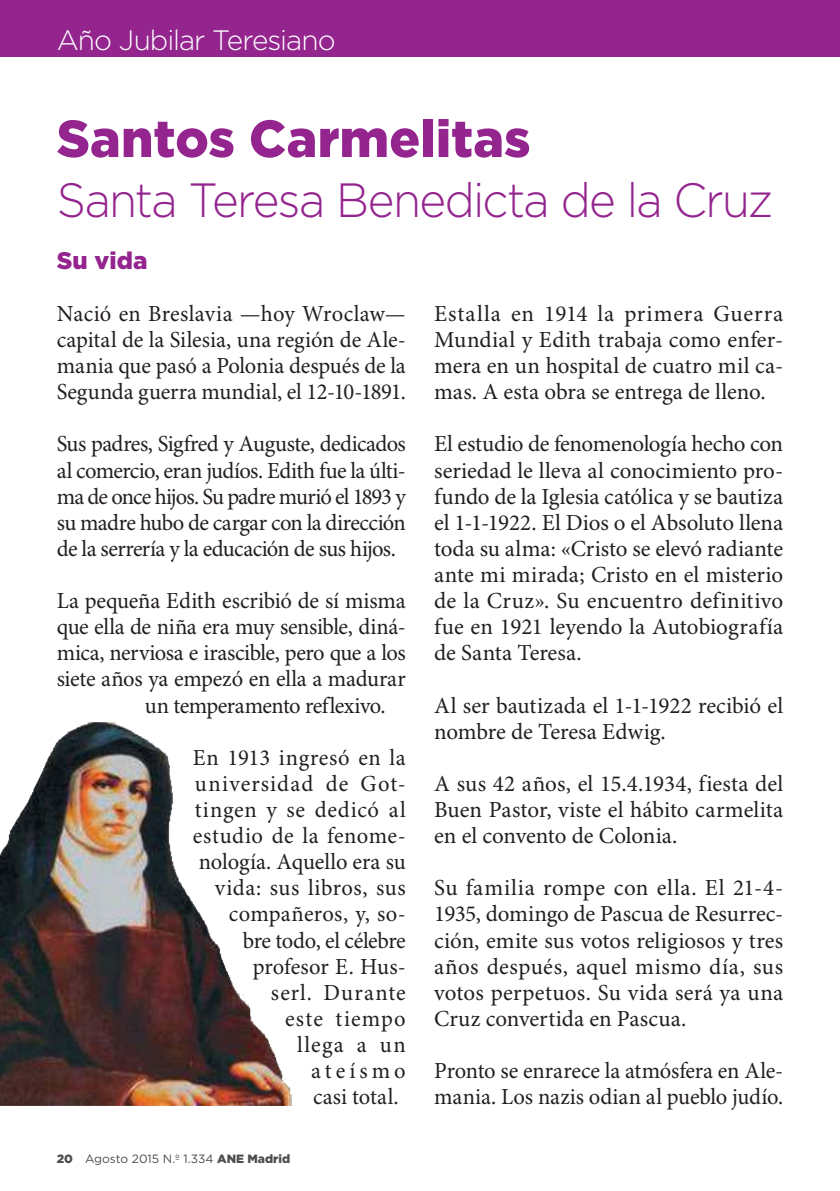
<style>
.page{position:relative;width:840px;height:1191px;background:#fff}
.page>*{position:absolute;margin:0;border:0;box-sizing:border-box;transform-origin:0 0}
.t1{font:900 52px "Gotham HTF";letter-spacing:.005em;color:#94258f}
.t2{font:300 48px "Gotham HTF";letter-spacing:-.035em;color:#94258f;scale:.95 1}
.t3{font:300 28px "Gotham HTF";letter-spacing:-.035em;color:#fff}
.t4{font:900 28px "Gotham HTF";letter-spacing:-.02em;color:#fff}
.t5{font:900 24px "Gotham HTF";letter-spacing:.005em;color:#94258f}
.t6{font:23px/26px "Minion Pro";letter-spacing:-.005em;color:#241f1f;text-align:justify}
.t7{font:23px "Minion Pro";letter-spacing:.02em;color:#241f1f}
.t8{font:23px "Minion Pro";letter-spacing:.05em;color:#241f1f}
.t9{font:23px "Minion Pro";letter-spacing:-.025em;color:#241f1f}
.t10{font:23px "Minion Pro";letter-spacing:.035em;color:#241f1f}
.t11{font:23px "Minion Pro";letter-spacing:.055em;color:#241f1f}
.t12{font:23px "Minion Pro";letter-spacing:.18em;color:#241f1f}
.t13{font:12px "Gotham HTF";color:#4e4b4c}
.s1{font-weight:900}
</style>
<div class="page">
<div style="left:0;top:0;width:839px;height:57px;background:#94258f"></div>
<img style="left:0;top:722px;width:292px;height:384px">
<p class="t4" style="left:57px;top:24px;width:116px">Sumario</p>
<p class="t3" style="left:57px;top:25px;width:280px">Año Jubilar Teresiano</p>
<h1 class="t1" style="left:57px;top:108px;width:475px">Santos Carmelitas</h1>
<h2 class="t2" style="left:57px;top:174px;width:755px">Santa Teresa Benedicta de la Cruz</h2>
<p class="t5" style="left:57px;top:246px;width:92px">Su vida</p>
<p class="t6" style="left:57px;top:301px;width:350px">Nació en Breslavia —hoy Wroclaw— capital de la Silesia, una región de Ale&shy;mania que pasó a Polonia después de la Segunda guerra mundial, el 12-10-1891.</p>
<p class="t6" style="left:57px;top:432px;width:350px">Sus padres, Sigfred y Auguste, dedicados al comercio, eran judíos. Edith fue la últi&shy;ma de once hijos. Su padre murió el 1893 y su madre hubo de cargar con la dirección de la serrería y la educación de sus hijos.</p>
<p class="t6" style="left:57px;top:588px;width:350px">La pequeña Edith escribió de sí misma</p>
<p class="t6" style="left:57px;top:615px;width:350px">que ella de niña era muy sensible, diná-</p>
<p class="t6" style="left:57px;top:641px;width:350px">mica, nerviosa e irascible, pero que a los</p>
<p class="t6" style="left:57px;top:667px;width:350px">siete años ya empezó en ella a madurar</p>
<p class="t9" style="left:145px;top:694px;width:242px">un temperamento reflexivo.</p>
<p class="t7" style="left:193px;top:746px;width:214px">En 1913 ingresó en la</p>
<p class="t8" style="left:195px;top:772px;width:212px">universidad de Got-</p>
<p class="t10" style="left:195px;top:798px;width:212px">tingen y se dedicó al</p>
<p class="t7" style="left:193px;top:824px;width:214px">estudio de la fenome-</p>
<p class="t6" style="left:199px;top:849px;width:208px">nología. Aquello era su</p>
<p class="t7" style="left:215px;top:876px;width:192px">vida: sus libros, sus</p>
<p class="t6" style="left:229px;top:902px;width:178px">compañeros, y, so-</p>
<p class="t6" style="left:243px;top:928px;width:164px">bre todo, el célebre</p>
<p class="t6" style="left:253px;top:954px;width:154px">profesor E. Hus-</p>
<p class="t8" style="left:271px;top:981px;width:136px">serl. Durante</p>
<p class="t11" style="left:285px;top:1007px;width:122px">este tiempo</p>
<p class="t6" style="left:297px;top:1032px;width:110px">llega a un</p>
<p class="t12" style="left:311px;top:1059px;width:96px">ateísmo</p>
<p class="t6" style="left:313px;top:1084px;width:87px">casi total.</p>
<p class="t13" style="left:57px;top:1154px;width:235px"><span class="s1">20</span> Agosto 2015 N.º 1.334 <span class="s1">ANE Madrid</span></p>
<p class="t6" style="left:434px;top:301px;width:350px">Estalla en 1914 la primera Guerra Mundial y Edith trabaja como enfer&shy;mera en un hospital de cuatro mil ca&shy;mas. A esta obra se entrega de lleno.</p>
<p class="t6" style="left:434px;top:432px;width:350px">El estudio de fenomenología hecho con seriedad le lleva al conocimiento pro&shy;fundo de la Iglesia católica y se bautiza el 1-1-1922. El Dios o el Absoluto llena toda su alma: «Cristo se elevó radiante ante mi mirada; Cristo en el misterio de la Cruz». Su encuentro definitivo fue en 1921 leyendo la Autobiografía de Santa Teresa.</p>
<p class="t6" style="left:434px;top:693px;width:350px">Al ser bautizada el 1-1-1922 recibió el nombre de Teresa Edwig.</p>
<p class="t6" style="left:434px;top:771px;width:350px">A sus 42 años, el 15.4.1934, fiesta del Buen Pastor, viste el hábito carmelita en el convento de Colonia.</p>
<p class="t6" style="left:434px;top:876px;width:350px">Su familia rompe con ella. El 21-4- 1935, domingo de Pascua de Resurrec&shy;ción, emite sus votos religiosos y tres años después, aquel mismo día, sus votos perpetuos. Su vida será ya una Cruz convertida en Pascua.</p>
<p class="t6" style="left:434px;top:1058px;width:350px">Pronto se enrarece la atmósfera en Ale&shy;mania. Los nazis odian al pueblo judío.</p>
</div>
